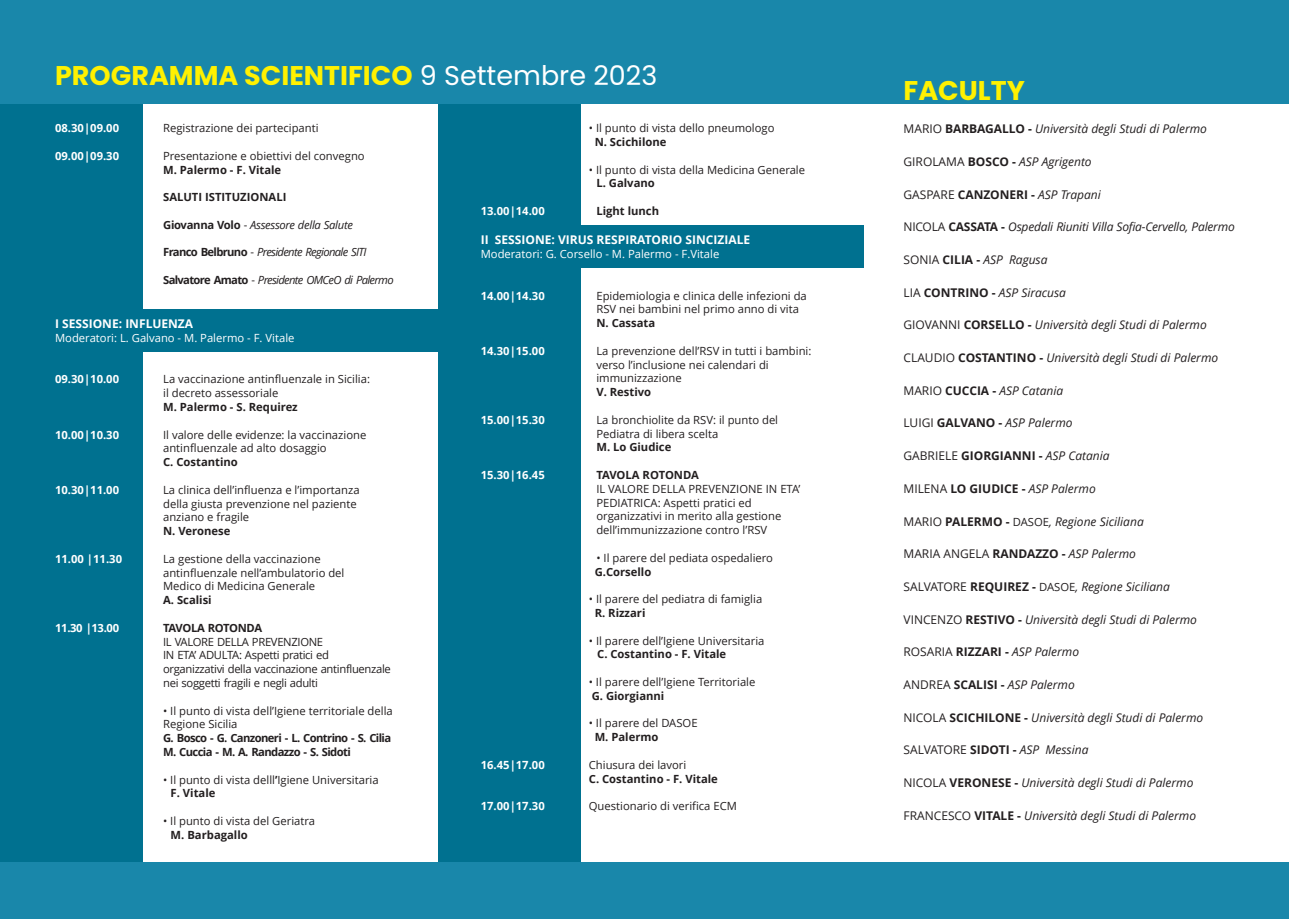
<style>
.page{position:relative;width:1289px;height:919px;background:#fff}
.page>*{position:absolute;margin:0;border:0;box-sizing:border-box;transform-origin:0 0}
.t1{font:700 27px "Poppins";color:#fff101}
.t2{font:italic 12px "Open Sans";color:#231f20}
.t3{font:700 12px "Open Sans";color:#231f20}
.t4{font:700 12px "Open Sans";color:#fff}
.t5{font:italic 12px "Open Sans";letter-spacing:-.02em;color:#231f20}
.t6{font:12px "Open Sans";color:#231f20}
.t7{font:11.25px/13.8px "Open Sans";color:#231f20}
.t8{font:700 11.25px "Open Sans";color:#231f20}
.t9{font:700 11.25px "Open Sans";color:#fff}
.t10{font:11.25px/13.8px "Open Sans";letter-spacing:-.03em;color:#231f20}
.t11{font:11.25px "Open Sans";color:#fff}
.t12{font:italic 11.25px "Open Sans";letter-spacing:-.06em;color:#231f20}
.t13{font:700 11.25px/13.8px "Open Sans";letter-spacing:-.055em;color:#231f20}
.t14{font:italic 11.25px "Open Sans";letter-spacing:-.025em;color:#231f20}
.t15{font:700 11.25px "Open Sans";letter-spacing:-.04em;color:#231f20}
.s1{font-weight:400;color:#fff}
.s2{font-weight:700;font-style:normal}
.s3{font-style:normal}
.s4{font-family:"Arial Unicode MS"}
.s5{font-weight:700}
.s6{font-weight:400}
.s7{font-weight:400;font-style:italic}
.s8{font-style:normal;font-size:11.25px}
.s9{font-style:italic}
</style>
<div class="page">
<div style="left:0;top:72px;width:142px;height:809px;background:#007190"></div>
<div style="left:438px;top:72px;width:142px;height:809px;background:#007190"></div>
<div style="left:0;top:862px;width:1288px;height:56px;background:#1987aa"></div>
<div style="left:0;top:309px;width:438px;height:43px;background:#007190"></div>
<div style="left:438px;top:225px;width:425px;height:42px;background:#007190"></div>
<div style="left:0;top:0;width:1288px;height:103px;background:#1987aa"></div>
<h1 class="t1" style="left:55px;top:57px;width:603px">PROGRAMMA SCIENTIFICO <span class="s1">9 Settembre 2023</span></h1>
<p class="t9" style="left:55px;top:124px;width:65px">08.30 | 09.00</p>
<p class="t9" style="left:55px;top:151px;width:65px">09.00 | 09.30</p>
<p class="t7" style="left:163px;top:122px;width:157px">Registrazione dei partecipanti</p>
<p class="t7" style="left:163px;top:150px;width:203px">Presentazione e obiettivi del convegno</p>
<p class="t8" style="left:163px;top:165px;width:120px">M. Palermo - F. Vitale</p>
<p class="t8" style="left:163px;top:193px;width:125px">SALUTI ISTITUZIONALI</p>
<p class="t14" style="left:163px;top:220px;width:191px"><span class="s2">Giovanna Volo</span> <span class="s3">-</span> Assessore della Salute</p>
<p class="t12" style="left:163px;top:248px;width:205px"><span class="s2">Franco Belbruno</span> <span class="s3">-</span> Presidente Regionale SITI</p>
<p class="t12" style="left:163px;top:275px;width:232px"><span class="s2">Salvatore Amato</span> <span class="s3">-</span> Presidente OMCeO di Palermo</p>
<p class="t4" style="left:55px;top:319px;width:139px">I SESSIONE: INFLUENZA</p>
<p class="t11" style="left:55px;top:333px;width:241px">Moderatori: L. Galvano - M. Palermo - F. Vitale</p>
<p class="t9" style="left:55px;top:375px;width:65px">09.30 | 10.00</p>
<p class="t7" style="left:163px;top:373px;width:208px">La vaccinazione antinfluenzale in Sicilia : il decreto assessoriale <span class="s4">2023.<br></span><span class="s5">M. Palermo - S. Requirez</span></p>
<p class="t7" style="left:163px;top:428px;width:205px">Il valore delle evidenze: la vaccinazione antinfluenzale ad alto dosaggio</p>
<p class="t8" style="left:163px;top:457px;width:76px">C. Costantino</p>
<p class="t7" style="left:163px;top:484px;width:198px">La clinica dell’influenza e l’importanza della giusta prevenzione nel paziente anziano e fragile</p>
<p class="t8" style="left:163px;top:526px;width:69px">N. Veronese</p>
<p class="t7" style="left:163px;top:553px;width:183px">La gestione della vaccinazione antinfluenzale nell’ambulatorio del<br>Medico di Medicina Generale</p>
<p class="t8" style="left:163px;top:595px;width:50px">A. Scalisi</p>
<p class="t15" style="left:163px;top:623px;width:100px">TAVOLA ROTONDA</p>
<p class="t10" style="left:163px;top:635px;width:229px">IL VALORE DELLA PREVENZIONE<br>IN ETA’ ADULTA: Aspetti pratici ed organizzativi della vaccinazione antinfluenzale nei soggetti fragili e negli adulti</p>
<p class="t7" style="left:163px;top:704px;width:231px">• Il punto di vista dell’Igiene territoriale della<br>Regione Sicilia</p>
<p class="t13" style="left:163px;top:732px;width:230px">G. Bosco - G. Canzoneri - L. Contrino - S. Cilia<br>M. Cuccia - M. A. Randazzo - S. Sidoti</p>
<p class="t7" style="left:171px;top:773px;width:209px;text-indent:-8px">• Il punto di vista delll<span class="s5">’</span>Igiene Universitaria<br><span class="s5">F. Vitale</span></p>
<p class="t7" style="left:163px;top:815px;width:153px">• Il punto di vista del Geriatra</p>
<p class="t8" style="left:171px;top:830px;width:79px">M. Barbagallo</p>
<p class="t9" style="left:55px;top:430px;width:65px">10.00 |10.30</p>
<p class="t9" style="left:55px;top:485px;width:65px">10.30 |11.00</p>
<p class="t9" style="left:55px;top:554px;width:68px">11.00 |11.30</p>
<p class="t9" style="left:55px;top:623px;width:66px">11.30 |13.00</p>
<p class="t7" style="left:589px;top:122px;width:187px">• Il punto di vista dello pneumologo</p>
<p class="t8" style="left:594px;top:137px;width:73px">N. Scichilone</p>
<p class="t7" style="left:589px;top:164px;width:218px">• Il punto di vista della Medicina Generale</p>
<p class="t8" style="left:596px;top:179px;width:60px">L. Galvano</p>
<p class="t8" style="left:596px;top:206px;width:64px">Light lunch</p>
<p class="t9" style="left:481px;top:206px;width:66px">13.00|14.00</p>
<p class="t4" style="left:481px;top:235px;width:271px">II SESSIONE: VIRUS RESPIRATORIO SINCIZIALE</p>
<p class="t11" style="left:481px;top:250px;width:240px">Moderatori: G. Corsello - M. Palermo - F. Vitale</p>
<p class="t9" style="left:481px;top:291px;width:66px">14.00|14.30</p>
<p class="t7" style="left:596px;top:290px;width:212px">Epidemiologia e clinica delle infezioni da<br>RSV nei bambini nel primo anno di vita</p>
<p class="t8" style="left:596px;top:318px;width:60px">N. Cassata</p>
<p class="t7" style="left:596px;top:345px;width:216px">La prevenzione dell’RSV in tutti i bambini: verso l’inclusione nei calendari di immunizzazione</p>
<p class="t8" style="left:596px;top:387px;width:56px">V. Restivo</p>
<p class="t7" style="left:596px;top:414px;width:183px">La bronchiolite da RSV: il punto del<br>Pediatra di libera scelta</p>
<p class="t8" style="left:596px;top:443px;width:76px">M. Lo Giudice</p>
<p class="t7" style="left:596px;top:483px;width:205px">IL VALORE DELLA PREVENZIONE IN ETA’ PEDIATRICA: Aspetti pratici ed organizzativi in merito alla gestione dell’immunizzazione contro l’RSV</p>
<p class="t7" style="left:596px;top:552px;width:178px">• Il parere del pediata ospedaliero</p>
<p class="t8" style="left:594px;top:567px;width:58px">G.Corsello</p>
<p class="t7" style="left:589px;top:593px;width:175px">• Il parere del pediatra di famiglia</p>
<p class="t8" style="left:594px;top:608px;width:52px">R. Rizzari</p>
<p class="t7" style="left:589px;top:634px;width:177px">• Il parere dell’Igiene Universitaria</p>
<p class="t8" style="left:597px;top:649px;width:131px">C. Costantino - F. Vitale</p>
<p class="t7" style="left:589px;top:676px;width:168px">• Il parere dell’Igiene Territoriale</p>
<p class="t8" style="left:591px;top:691px;width:74px">G. Giorgianni</p>
<p class="t7" style="left:589px;top:717px;width:110px">• Il parere del DASOE</p>
<p class="t8" style="left:594px;top:732px;width:65px">M. Palermo</p>
<p class="t7" style="left:589px;top:758px;width:99px">Chiusura dei lavori</p>
<p class="t8" style="left:589px;top:773px;width:131px">C. Costantino - F. Vitale</p>
<p class="t7" style="left:589px;top:800px;width:150px">Questionario di verifica ECM</p>
<p class="t9" style="left:481px;top:346px;width:66px">14.30|15.00</p>
<p class="t9" style="left:481px;top:415px;width:66px">15.00|15.30</p>
<p class="t9" style="left:481px;top:470px;width:66px">15.30|16.45</p>
<p class="t8" style="left:596px;top:470px;width:104px">TAVOLA ROTONDA</p>
<p class="t9" style="left:481px;top:760px;width:66px">16.45|17.00</p>
<p class="t9" style="left:481px;top:801px;width:66px">17.00|17.30</p>
<h1 class="t1" style="left:903px;top:71px;width:123px">FACULTY</h1>
<p class="t2" style="left:903px;top:124px;width:305px"><span class="s3">MARIO</span> <span class="s2">BARBAGALLO -</span> Università degli Studi di Palermo</p>
<p class="t2" style="left:903px;top:157px;width:190px"><span class="s3">GIROLAMA</span> <span class="s2">BOSCO -</span> ASP Agrigento</p>
<p class="t3" style="left:903px;top:189px;width:199px"><span class="s6">GASPARE</span> CANZONERI - <span class="s7">ASP Trapani</span></p>
<p class="t5" style="left:903px;top:222px;width:333px"><span class="s3">NICOLA</span> <span class="s2">CASSATA -</span> Ospedali Riuniti Villa Sofia-Cervello, Palermo</p>
<p class="t2" style="left:903px;top:255px;width:145px"><span class="s3">SONIA</span> <span class="s2">CILIA -</span> ASP Ragusa</p>
<p class="t2" style="left:903px;top:287px;width:164px"><span class="s3">LIA</span> <span class="s2">CONTRINO -</span> ASP Siracusa</p>
<p class="t2" style="left:903px;top:320px;width:305px"><span class="s3">GIOVANNI</span> <span class="s2">CORSELLO -</span> Università degli Studi di Palermo</p>
<p class="t2" style="left:903px;top:353px;width:316px"><span class="s3">CLAUDIO</span> <span class="s2">COSTANTINO -</span> Università degli Studi di Palermo</p>
<p class="t2" style="left:903px;top:385px;width:161px"><span class="s3">MARIO</span> <span class="s2">CUCCIA -</span> ASP Catania</p>
<p class="t2" style="left:903px;top:418px;width:170px"><span class="s3">LUIGI</span> <span class="s2">GALVANO -</span> ASP Palermo</p>
<p class="t3" style="left:903px;top:451px;width:208px"><span class="s6">GABRIELE</span> GIORGIANNI - <span class="s7">ASP Catania</span></p>
<p class="t3" style="left:903px;top:483px;width:194px"><span class="s6">MILENA</span> LO GIUDICE - <span class="s7">ASP Palermo</span></p>
<p class="t2" style="left:903px;top:516px;width:242px"><span class="s3">MARIO</span> <span class="s2">PALERMO -</span> <span class="s8">DASOE</span>, Regione Siciliana</p>
<p class="t6" style="left:903px;top:549px;width:234px">MARIA ANGELA <span class="s5">RANDAZZO -</span> <span class="s9">ASP Palermo</span></p>
<p class="t2" style="left:903px;top:581px;width:268px"><span class="s3">SALVATORE</span> <span class="s2">REQUIREZ -</span> <span class="s8">DASOE</span>, Regione Siciliana</p>
<p class="t2" style="left:903px;top:614px;width:295px"><span class="s3">VINCENZO</span> <span class="s2">RESTIVO -</span> Università degli Studi di Palermo</p>
<p class="t2" style="left:903px;top:647px;width:177px"><span class="s3">ROSARIA</span> <span class="s2">RIZZARI -</span> ASP Palermo</p>
<p class="t2" style="left:903px;top:679px;width:173px"><span class="s3">ANDREA</span> <span class="s2">SCALISI -</span> ASP Palermo</p>
<p class="t2" style="left:903px;top:712px;width:301px"><span class="s3">NICOLA</span> <span class="s2">SCICHILONE -</span> Università degli Studi di Palermo</p>
<p class="t2" style="left:903px;top:745px;width:186px"><span class="s3">SALVATORE</span> <span class="s2">SIDOTI -</span> ASP Messina</p>
<p class="t2" style="left:903px;top:778px;width:291px"><span class="s3">NICOLA</span> <span class="s2">VERONESE -</span> Università degli Studi di Palermo</p>
<p class="t2" style="left:903px;top:810px;width:294px"><span class="s3">FRANCESCO</span> <span class="s2">VITALE -</span> Università degli Studi di Palermo</p>
</div>
